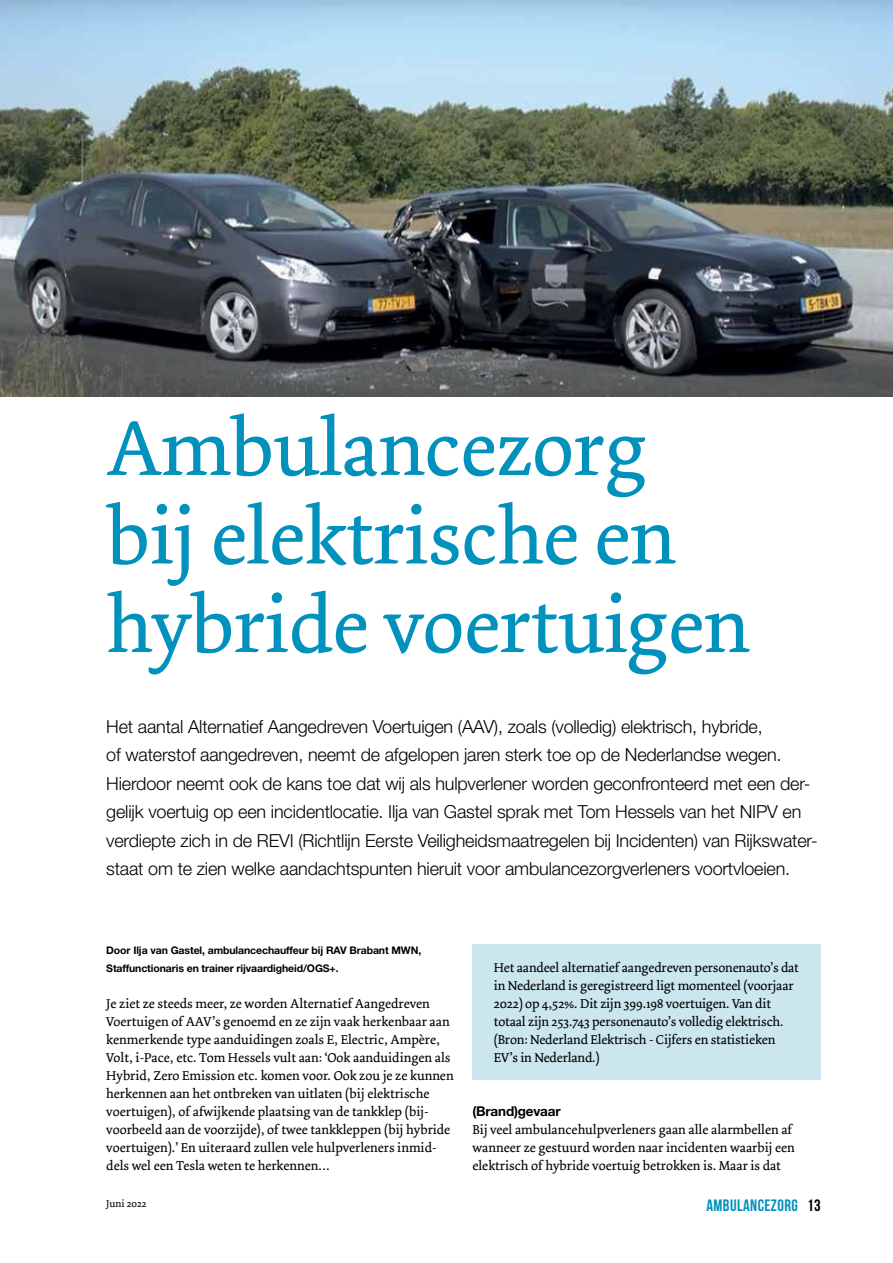
<style>
.page{position:relative;width:893px;height:1263px;background:#fff}
.page>*{position:absolute;margin:0;border:0;box-sizing:border-box;transform-origin:0 0}
.t1{font:81px/88.5px "Dolly";letter-spacing:-.005em;color:#0091bd}
.t2{font:300 18px/28.5px "Helvetica Neue LT Std";letter-spacing:-.01em;color:#000}
.t3{font:16.5px "Bebas Neue";letter-spacing:.025em;color:#0091bd}
.t4{font:13.5px/18px "Dolly";color:#000}
.t5{font:700 13.5px "Helvetica Neue LT Std";letter-spacing:-.015em;color:#000}
.t6{font:700 10.5px/18px "Helvetica Neue LT Std";letter-spacing:-.01em;color:#000}
.t7{font:10.5px "Dolly";color:#000}
.s1{color:#000}
</style>
<div class="page">
<div style="left:472px;top:945px;width:349px;height:135px;background:#cbe7ed"></div>
<img style="left:0;top:0;width:893px;height:396px">
<h1 class="t1" style="left:106px;top:406px;width:645px">Ambulancezorg bij elektrische en hybride voertuigen</h1>
<p class="t2" style="left:106px;top:712px;width:713px">Het aantal Alternatief Aangedreven Voertuigen (AAV), zoals (volledig) elektrisch, hybride,<br>of waterstof aangedreven, neemt de afgelopen jaren sterk toe op de Nederlandse wegen.<br>Hierdoor neemt ook de kans toe dat wij als hulpverlener worden geconfronteerd met een der&shy;gelijk voertuig op een incidentlocatie. Ilja van Gastel sprak met Tom Hessels van het NIPV en verdiepte zich in de REVI (Richtlijn Eerste Veiligheidsmaatregelen bij Incidenten) van Rijkswater&shy;staat om te zien welke aandachtspunten hieruit voor ambulancezorgverleners voortvloeien.</p>
<p class="t6" style="left:106px;top:941px;width:316px">Door Ilja van Gastel, ambulancechauffeur bij RAV Brabant MWN,<br>Staffunctionaris en trainer rijvaardigheid/OGS+.</p>
<p class="t4" style="left:106px;top:995px;width:349px">Je ziet ze steeds meer, ze worden Alternatief Aangedreven Voertuigen of AAV’s genoemd en ze zijn vaak herkenbaar aan kenmerkende type aanduidingen zoals E, Electric, Ampère, Volt, i-Pace, etc. Tom Hessels vult aan: ‘Ook aanduidingen als Hybrid, Zero Emission etc. komen voor. Ook zou je ze kunnen herkennen aan het ontbreken van uitlaten (bij elektrische voertuigen), of afwijkende plaatsing van de tankklep (bij&shy;voorbeeld aan de voorzijde), of twee tankkleppen (bij hybride voertuigen).’ En uiteraard zullen vele hulpverleners inmid&shy;dels wel een Tesla weten te herkennen…</p>
<p class="t4" style="left:494px;top:959px;width:307px">Het aandeel alternatief aangedreven personenauto’s dat in Nederland is geregistreerd ligt momenteel (voorjaar 2022) op 4,52%. Dit zijn 399.198 voertuigen. Van dit totaal zijn 253.743 personenauto’s volledig elektrisch. (Bron: Nederland Elektrisch - Cijfers en statistieken EV’s in Nederland.)</p>
<p class="t5" style="left:472px;top:1103px;width:90px">(Brand)gevaar</p>
<p class="t4" style="left:472px;top:1121px;width:324px">Bij veel ambulancehulpverleners gaan alle alarmbellen af wanneer ze gestuurd worden naar incidenten waarbij een elektrisch of hybride voertuig betrokken is. Maar is dat</p>
<p class="t7" style="left:106px;top:1197px;width:42px">Juni 2022</p>
<p class="t3" style="left:706px;top:1196px;width:116px">AMBULANCEZORG <span class="s1">13</span></p>
</div>
